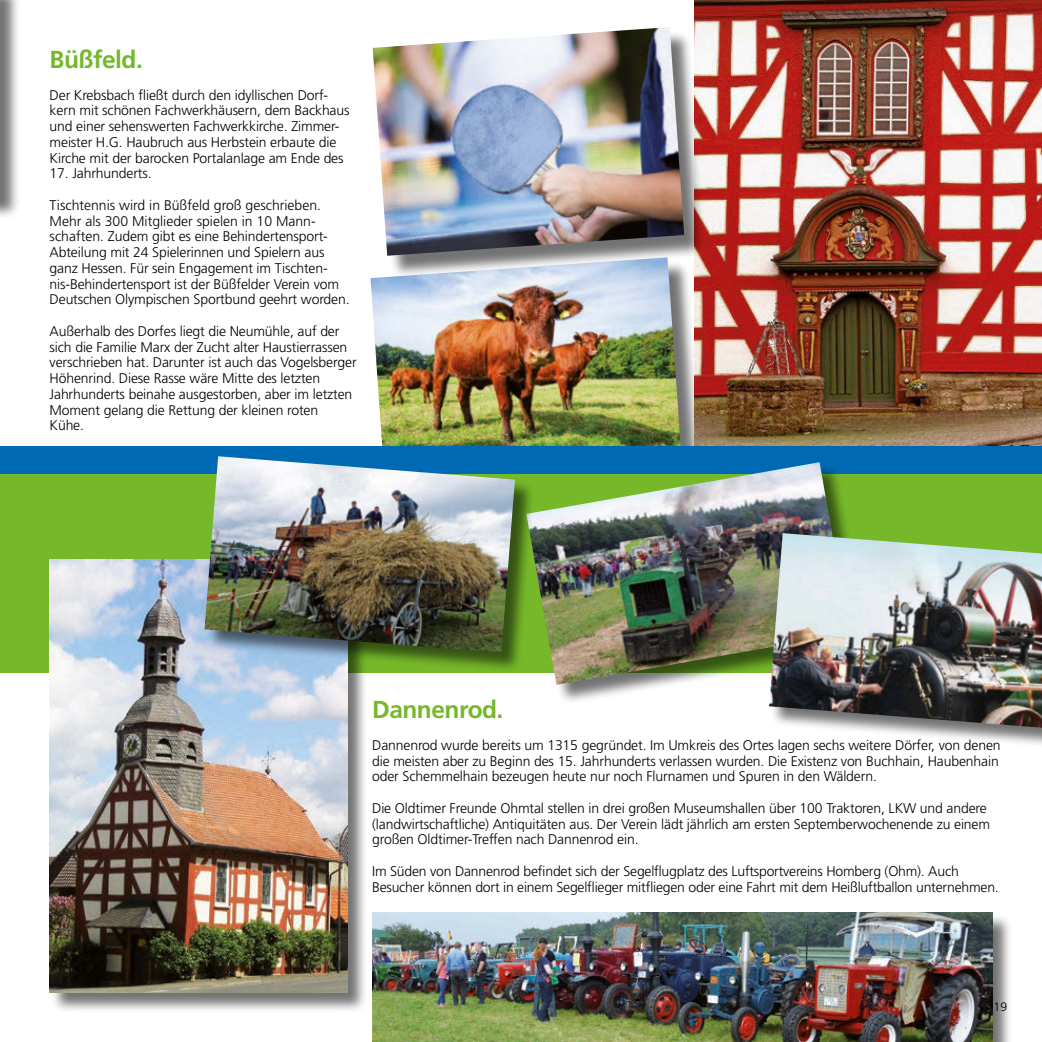
<style>
.page{position:relative;width:1042px;height:1042px;background:#fff}
.page>*{position:absolute;margin:0;border:0;box-sizing:border-box;transform-origin:0 0}
.t1{font:700 24.5px "Frutiger LT Pro";letter-spacing:-.02em;color:#76b82a}
.t2{font:300 14px/15.8px "Frutiger LT Pro";letter-spacing:-.01em;color:#000}
.t3{font:300 12.25px "Frutiger LT Pro";color:#000}
</style>
<div class="page">
<div style="left:373px;top:260px;width:329px;height:228px;background:#000;opacity:.55"></div>
<img style="left:370px;top:260px;width:310px;height:186px">
<img style="left:694px;top:0;width:348px;height:446px">
<div style="left:0;top:474px;width:1042px;height:198px;background:#76b82a"></div>
<div style="left:0;top:446px;width:1042px;height:28px;background:#0069b4"></div>
<div style="left:0;top:0;width:21px;height:219px;background:#000;opacity:.55"></div>
<img style="left:0;top:0;width:1px;height:198px">
<div style="left:373px;top:913px;width:639px;height:129px;background:#000;opacity:.55"></div>
<img style="left:372px;top:913px;width:620px;height:129px">
<div style="left:50px;top:560px;width:318px;height:452px;background:#000;opacity:.55"></div>
<img style="left:50px;top:560px;width:297px;height:432px">
<div style="left:528px;top:464px;width:341px;height:240px;background:#000;opacity:.55"></div>
<img style="left:528px;top:462px;width:321px;height:223px">
<div style="left:206px;top:457px;width:329px;height:216px;background:#000;opacity:.55"></div>
<img style="left:204px;top:456px;width:311px;height:197px">
<div style="left:770px;top:534px;width:272px;height:216px;background:#000;opacity:.55"></div>
<img style="left:769px;top:533px;width:273px;height:195px">
<div style="left:375px;top:30px;width:331px;height:247px;background:#000;opacity:.55"></div>
<img style="left:373px;top:27px;width:311px;height:229px">
<h1 class="t1" style="left:50px;top:45px;width:95px">Büßfeld.</h1>
<p class="t2" style="left:50px;top:87px;width:301px">Der Krebsbach fließt durch den idyllischen Dorf&shy;kern mit schönen Fachwerkhäusern, dem Backhaus und einer sehenswerten Fachwerkkirche. Zimmer&shy;meister H.G. Haubruch aus Herbstein erbaute die Kirche mit der barocken Portalanlage am Ende des</p>
<p class="t2" style="left:50px;top:166px;width:104px">17. Jahrhunderts.</p>
<p class="t2" style="left:50px;top:197px;width:301px">Tischtennis wird in Büßfeld groß geschrieben.<br>Mehr als 300 Mitglieder spielen in 10 Mann&shy;schaften. Zudem gibt es eine Behindertensport-Abteilung mit 24 Spielerinnen und Spielern aus ganz Hessen. Für sein Engagement im Tischten&shy;nis-Behindertensport ist der Büßfelder Verein vom Deutschen Olympischen Sportbund geehrt worden.</p>
<p class="t2" style="left:50px;top:323px;width:309px">Außerhalb des Dorfes liegt die Neumühle, auf der sich die Familie Marx der Zucht alter Haustierrassen verschrieben hat. Darunter ist auch das Vogelsberger Höhenrind. Diese Rasse wäre Mitte des letzten Jahrhunderts beinahe ausgestorben, aber im letzten Moment gelang die Rettung der kleinen roten<br>Kühe.</p>
<h1 class="t1" style="left:372px;top:695px;width:133px">Dannenrod.</h1>
<p class="t2" style="left:372px;top:737px;width:630px">Dannenrod wurde bereits um 1315 gegründet. Im Umkreis des Ortes lagen sechs weitere Dörfer, von denen die meisten aber zu Beginn des 15. Jahrhunderts verlassen wurden. Die Existenz von Buchhain, Haubenhain oder Schemmelhain bezeugen heute nur noch Flurnamen und Spuren in den Wäldern.</p>
<p class="t2" style="left:372px;top:800px;width:619px">Die Oldtimer Freunde Ohmtal stellen in drei großen Museumshallen über 100 Traktoren, LKW und andere (landwirtschaftliche) Antiquitäten aus. Der Verein lädt jährlich am ersten Septemberwochenende zu einem großen Oldtimer-Treffen nach Dannenrod ein.</p>
<p class="t2" style="left:372px;top:863px;width:628px">Im Süden von Dannenrod befindet sich der Segelflugplatz des Luftsportvereins Homberg (Ohm). Auch<br>Besucher können dort in einem Segelflieger mitfliegen oder eine Fahrt mit dem Heißluftballon unternehmen.</p>
<p class="t3" style="left:993px;top:1000px;width:15px">19</p>
</div>
